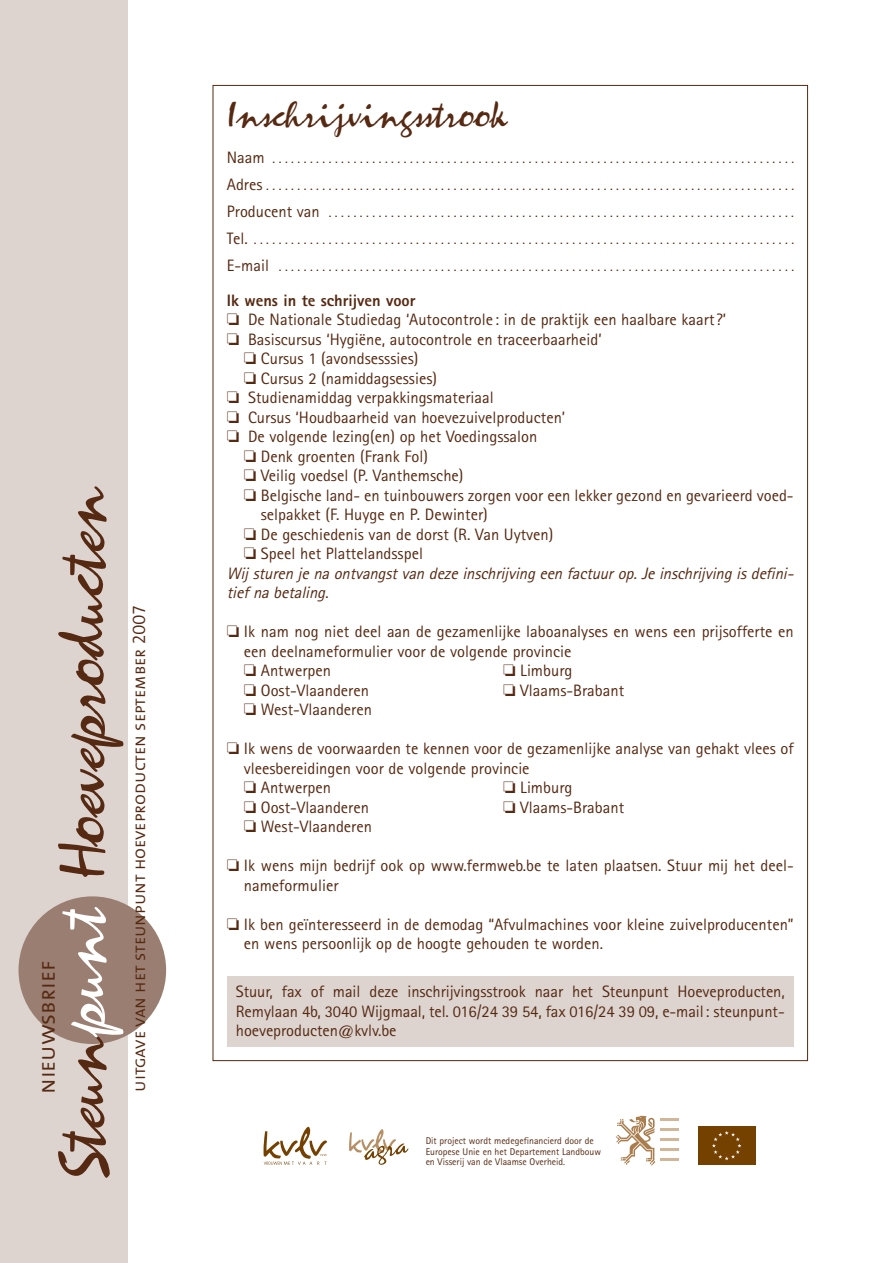
<style>
.page{position:relative;width:893px;height:1263px;background:#fff}
.page>*{position:absolute;margin:0;border:0;box-sizing:border-box;transform-origin:0 0}
.t1{font:67.5px "Zephyr Script";color:#562912}
.t2{font:37.5px "Zephyr Script";color:#562912}
.t3{font:24px "The Mix Semi Light Caps";color:#562912}
.t4{font:18px "The Mix Semi Light Caps";color:#562912}
.t5{font:16.5px/19.5px "Rotis Sans Serif";color:#562912}
.t6{font:italic 16.5px "Rotis Sans Serif";letter-spacing:-.01em;color:#562912}
.t7{font:800 16.5px "Rotis Sans Serif";color:#562912}
.t8{font:13.5px/27px "Rotis Sans Serif";color:#562912;text-align:justify}
.t9{font:9.75px/10.8px "Rotis Sans Serif";color:#562912}
.s1{color:#fff}
.s2{font-size:16.5px}
</style>
<div class="page">
<div style="left:0;top:0;width:128px;height:1263px;background:#ddd4d0"></div>
<div style="left:19px;top:896px;width:147px;height:148px;background:#997e71;border-radius:50%"></div>
<div style="left:227px;top:977px;width:567px;height:70px;background:#ddd4d0"></div>
<svg style="left:616px;top:1116px;width:39px;height:50px"></svg>
<svg style="left:661px;top:1118px;width:18px;height:2px"></svg>
<hr style="left:660px;top:1148px;width:19px;height:3px;background:#d2b698">
<hr style="left:660px;top:1128px;width:19px;height:3px;background:#d2b698">
<hr style="left:660px;top:1138px;width:19px;height:3px;background:#d2b698">
<hr style="left:660px;top:1158px;width:19px;height:3px;background:#d2b698">
<svg style="left:263px;top:1127px;width:64px;height:38px"></svg>
<svg style="left:349px;top:1129px;width:59px;height:36px"></svg>
<div style="left:698px;top:1127px;width:57px;height:38px;background:#754100"></div>
<svg style="left:712px;top:1131px;width:29px;height:29px"></svg>
<h1 class="t1" style="left:40px;top:1180px;width:694px;rotate:-90deg">Steun<span class="s1">punt</span> Hoeveproducten</h1>
<h3 class="t3" style="left:39px;top:1094px;width:135px;rotate:-90deg">nieuwsbrief</h3>
<p class="t4" style="left:133px;top:1092px;width:487px;rotate:-90deg">uitgave van het steunpunt hoeveproducten september 2007</p>
<h2 class="t2" style="left:227px;top:91px;width:282px">Inschrijvingsstrook</h2>
<p class="t8" style="left:227px;top:146px;width:569px"><span class="s2">Naam</span> . . . . . . . . . . . . . . . . . . . . . . . . . . . . . . . . . . . . . . . . . . . . . . . . . . . . . . . . . . . . . . . . . . . . . . . . . . . . . . . . . . . .<br><span class="s2">Adres</span> . . . . . . . . . . . . . . . . . . . . . . . . . . . . . . . . . . . . . . . . . . . . . . . . . . . . . . . . . . . . . . . . . . . . . . . . . . . . . . . . . . . . .<br><span class="s2">Producent van</span> . . . . . . . . . . . . . . . . . . . . . . . . . . . . . . . . . . . . . . . . . . . . . . . . . . . . . . . . . . . . . . . . . . . . . . . . . . .<br><span class="s2">Tel.</span> . . . . . . . . . . . . . . . . . . . . . . . . . . . . . . . . . . . . . . . . . . . . . . . . . . . . . . . . . . . . . . . . . . . . . . . . . . . . . . . . . . . . . . .<br><span class="s2">E-mail</span> . . . . . . . . . . . . . . . . . . . . . . . . . . . . . . . . . . . . . . . . . . . . . . . . . . . . . . . . . . . . . . . . . . . . . . . . . . . . . . . . . . .</p>
<p class="t7" style="left:227px;top:294px;width:190px">Ik wens in te schrijven voor</p>
<p class="t5" style="left:227px;top:311px;width:501px">❏ De Nationale Studiedag ‘Autocontrole: in de praktijk een haalbare kaart?’</p>
<p class="t5" style="left:227px;top:331px;width:376px">❏ Basiscursus ‘Hygiëne, autocontrole en traceerbaarheid’</p>
<p class="t5" style="left:244px;top:350px;width:176px">❏ Cursus 1 (avondsesssies)</p>
<p class="t5" style="left:244px;top:370px;width:195px">❏ Cursus 2 (namiddagsessies)</p>
<p class="t5" style="left:227px;top:389px;width:268px">❏ Studienamiddag verpakkingsmateriaal</p>
<p class="t5" style="left:227px;top:409px;width:340px">❏ Cursus ‘Houdbaarheid van hoevezuivelproducten’</p>
<p class="t5" style="left:227px;top:428px;width:312px">❏ De volgende lezing(en) op het Voedingssalon</p>
<p class="t5" style="left:244px;top:448px;width:186px">❏ Denk groenten (Frank Fol)</p>
<p class="t5" style="left:244px;top:467px;width:221px">❏ Veilig voedsel (P. Vanthemsche)</p>
<p class="t5" style="left:244px;top:487px;width:551px">❏ Belgische land- en tuinbouwers zorgen voor een lekker gezond en gevarieerd voed-</p>
<p class="t5" style="left:261px;top:506px;width:228px">selpakket (F. Huyge en P. Dewinter)</p>
<p class="t5" style="left:244px;top:526px;width:311px">❏ De geschiedenis van de dorst (R. Van Uytven)</p>
<p class="t5" style="left:244px;top:545px;width:181px">❏ Speel het Plattelandsspel</p>
<p class="t6" style="left:227px;top:567px;width:571px">Wij sturen je na ontvangst van deze inschrijving een factuur op. Je inschrijving is defini-</p>
<p class="t6" style="left:227px;top:587px;width:106px">tief na betaling.</p>
<p class="t5" style="left:244px;top:623px;width:551px;text-indent:-17px">❏ Ik nam nog niet deel aan de gezamenlijke laboanalyses en wens een prijsofferte en een deelnameformulier voor de volgende provincie<br>❏ Antwerpen</p>
<p class="t5" style="left:503px;top:662px;width:71px">❏ Limburg</p>
<p class="t5" style="left:244px;top:682px;width:127px">❏ Oost-Vlaanderen</p>
<p class="t5" style="left:503px;top:682px;width:122px">❏ Vlaams-Brabant</p>
<p class="t5" style="left:244px;top:701px;width:130px">❏ West-Vlaanderen</p>
<p class="t5" style="left:244px;top:740px;width:551px;text-indent:-17px">❏ Ik wens de voorwaarden te kennen voor de gezamenlijke analyse van gehakt vlees of vleesbereidingen voor de volgende provincie<br>❏ Antwerpen</p>
<p class="t5" style="left:503px;top:779px;width:71px">❏ Limburg</p>
<p class="t5" style="left:244px;top:799px;width:127px">❏ Oost-Vlaanderen</p>
<p class="t5" style="left:503px;top:799px;width:122px">❏ Vlaams-Brabant</p>
<p class="t5" style="left:244px;top:818px;width:130px">❏ West-Vlaanderen</p>
<p class="t5" style="left:244px;top:857px;width:551px;text-indent:-17px">❏ Ik wens mijn bedrijf ook op www.fermweb.be te laten plaatsen. Stuur mij het deel&shy;nameformulier</p>
<p class="t5" style="left:244px;top:916px;width:551px;text-indent:-17px">❏ Ik ben geïnteresseerd in de demodag “Afvulmachines voor kleine zuivelproducenten” en wens persoonlijk op de hoogte gehouden te worden.</p>
<p class="t5" style="left:236px;top:983px;width:550px;text-align:justify">Stuur, fax of mail deze inschrijvingsstrook naar het Steunpunt Hoeveproducten, Remylaan 4b, 3040 Wijgmaal, tel. 016/24 39 54, fax 016/24 39 09, e-mail: steunpunt&shy;hoeveproducten@kvlv.be</p>
<p class="t9" style="left:426px;top:1136px;width:177px">Dit project wordt medegefinancierd door de<br>Europese Unie en het Departement Landbouw en Visserij van de Vlaamse Overheid.</p>
</div>
